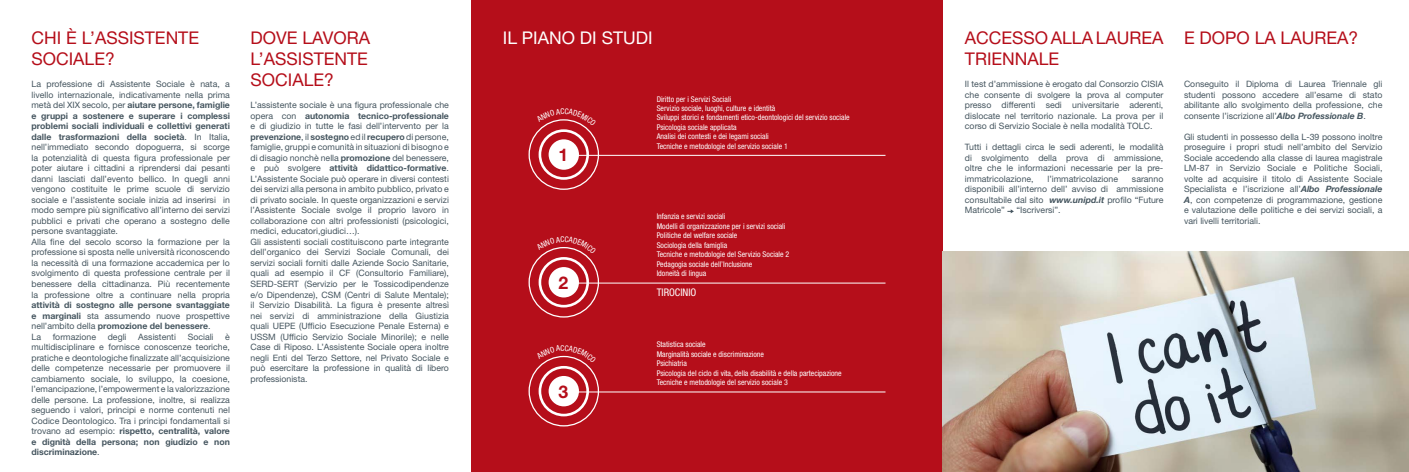
<style>
.page{position:relative;width:1409px;height:472px;background:#fff}
.page>*{position:absolute;margin:0;border:0;box-sizing:border-box;transform-origin:0 0}
.t1{font:17.5px/21px "Helvetica Neue LT Std";color:#b50e1a}
.t2{font:17.5px "Helvetica Neue LT Std";color:#fff}
.t3{font:700 17.5px "Helvetica Neue LT Std";color:#b50e1a}
.t4{font:condensed 10.5px "Helvetica Neue LT Std";color:#fff}
.t5{font:8.75px/10.5px "Helvetica Neue LT Std";color:#45555f;text-align:justify}
.t6{font:condensed 7.88px "Helvetica Neue LT Std";color:#fff}
.s1{font-weight:700}
.s2{font-weight:700;font-style:italic}
</style>
<div class="page">
<div style="left:471px;top:0;width:472px;height:471px;background:#b50e1a"></div>
<svg style="left:529px;top:120px;width:69px;height:69px"></svg>
<svg style="left:540px;top:130px;width:48px;height:48px"></svg>
<div style="left:539px;top:129px;width:50px;height:51px;border:3px solid #fff;border-radius:50%"></div>
<div style="left:549px;top:139px;width:30px;height:31px;background:#fff;border-radius:50%"></div>
<hr style="left:578px;top:155px;width:307px;height:1px;background:#fff">
<svg style="left:1007px;top:209px;width:7px;height:4px"></svg>
<svg style="left:529px;top:356px;width:69px;height:69px"></svg>
<svg style="left:540px;top:367px;width:48px;height:47px"></svg>
<div style="left:539px;top:365px;width:50px;height:51px;border:3px solid #fff;border-radius:50%"></div>
<div style="left:549px;top:375px;width:30px;height:31px;background:#fff;border-radius:50%"></div>
<hr style="left:578px;top:391px;width:307px;height:1px;background:#fff">
<svg style="left:529px;top:247px;width:69px;height:69px"></svg>
<svg style="left:540px;top:258px;width:48px;height:48px"></svg>
<div style="left:539px;top:257px;width:50px;height:50px;border:3px solid #fff;border-radius:50%"></div>
<div style="left:549px;top:267px;width:30px;height:30px;background:#fff;border-radius:50%"></div>
<hr style="left:578px;top:282px;width:307px;height:1px;background:#fff">
<img style="left:943px;top:251px;width:466px;height:220px">
<svg style="left:543px;top:119px;width:42px;height:7px"></svg>
<svg style="left:544px;top:355px;width:40px;height:7px"></svg>
<svg style="left:543px;top:247px;width:42px;height:7px"></svg>
<p class="t1" style="left:32px;top:27px;width:169px">CHI È L’ASSISTENTE<br>SOCIALE?</p>
<p class="t5" style="left:32px;top:79px;width:200px">La professione di Assistente Sociale è nata, a livello internazionale, indicativamente nella prima metà del XIX secolo, per <span class="s1">aiutare persone, famiglie e gruppi a sostenere e superare i complessi problemi sociali individuali e collettivi generati dalle trasformazioni della società</span>. In Italia, nell’immediato secondo dopoguerra, si scorge la potenzialità di questa figura professionale per poter aiutare i cittadini a riprendersi dai pesanti danni lasciati dall’evento bellico. In quegli anni vengono costituite le prime scuole di servizio sociale e l’assistente sociale inizia ad inserirsi in modo sempre più significativo all’interno dei servizi pubblici e privati che operano a sostegno delle persone svantaggiate.</p>
<p class="t5" style="left:32px;top:236px;width:200px">Alla fine del secolo scorso la formazione per la professione si sposta nelle università riconoscendo la necessità di una formazione accademica per lo svolgimento di questa professione centrale per il benessere della cittadinanza. Più recentemente la professione oltre a continuare nella propria <span class="s1">attività di sostegno alle persone svantaggiate e marginali</span> sta assumendo nuove prospettive nell’ambito della <span class="s1">promozione del benessere</span>.</p>
<p class="t5" style="left:32px;top:331px;width:11px">La</p>
<p class="t5" style="left:53px;top:331px;width:45px">formazione</p>
<p class="t5" style="left:108px;top:331px;width:20px">degli</p>
<p class="t5" style="left:138px;top:331px;width:39px">Assistenti</p>
<p class="t5" style="left:188px;top:331px;width:27px">Sociali</p>
<p class="t5" style="left:32px;top:331px;width:200px;text-indent:194px">è multidisciplinare e fornisce conoscenze teoriche, pratiche e deontologiche finalizzate all’acquisizione delle competenze necessarie per promuovere il cambiamento sociale, lo sviluppo, la coesione, l’emancipazione, l’empowerment e la valorizzazione delle persone. La professione, inoltre, si realizza seguendo i valori, principi e norme contenuti nel Codice Deontologico. Tra i principi fondamentali si trovano ad esempio: <span class="s1">rispetto, centralità, valore e dignità della persona; non giudizio e non discriminazione</span>.</p>
<p class="t1" style="left:251px;top:27px;width:121px">DOVE LAVORA<br>L’ASSISTENTE<br>SOCIALE?</p>
<p class="t5" style="left:251px;top:100px;width:200px">L’assistente sociale è una figura professionale che opera con <span class="s1">autonomia tecnico-professionale </span>e di giudizio in tutte le fasi dell’intervento per la <span class="s1">prevenzione</span>, il <span class="s1">sostegno</span> ed il <span class="s1">recupero</span> di persone, famiglie, gruppi e comunità in situazioni di bisogno e di disagio nonchè nella <span class="s1">promozione</span> del benessere, e può svolgere <span class="s1">attività didattico-formative</span>.<br>L’Assistente Sociale può operare in diversi contesti dei servizi alla persona in ambito pubblico, privato e di privato sociale. In queste organizzazioni e servizi l’Assistente Sociale svolge il proprio lavoro in collaborazione con altri professionisti (psicologici, medici, educatori,giudici…).</p>
<p class="t5" style="left:251px;top:236px;width:200px">Gli assistenti sociali costituiscono parte integrante dell’organico dei Servizi Sociale Comunali, dei servizi sociali forniti dalle Aziende Socio Sanitarie, quali ad esempio il CF (Consultorio Familiare), SERD-SERT (Servizio per le Tossicodipendenze e/o Dipendenze), CSM (Centri di Salute Mentale); il Servizio Disabilità. La figura è presente altresì nei servizi di amministrazione della Giustizia quali UEPE (Ufficio Esecuzione Penale Esterna) e USSM (Ufficio Servizio Sociale Minorile); e nelle Case di Riposo. L’Assistente Sociale opera inoltre negli Enti del Terzo Settore, nel Privato Sociale e può esercitare la professione in qualità di libero professionista.</p>
<p class="t2" style="left:503px;top:27px;width:151px">IL PIANO DI STUDI</p>
<p class="t3" style="left:559px;top:144px;width:11px">1</p>
<p class="t3" style="left:559px;top:271px;width:11px">2</p>
<p class="t3" style="left:559px;top:380px;width:11px">3</p>
<p class="t6" style="left:657px;top:94px;width:76px">Diritto per i Servizi Sociali</p>
<p class="t6" style="left:657px;top:104px;width:120px">Servizio sociale, luoghi, culture e identità</p>
<p class="t6" style="left:657px;top:113px;width:195px">Sviluppi storici e fondamenti etico-deontologici del servizio sociale</p>
<p class="t6" style="left:657px;top:122px;width:81px">Psicologia sociale applicata</p>
<p class="t6" style="left:657px;top:132px;width:114px">Analisi dei contesti e dei legami sociali</p>
<p class="t6" style="left:657px;top:141px;width:133px">Tecniche e metodologie del servizio sociale 1</p>
<p class="t6" style="left:657px;top:212px;width:70px">Infanzia e servizi sociali</p>
<p class="t6" style="left:657px;top:221px;width:130px">Modelli di organizzazione per i servizi sociali</p>
<p class="t6" style="left:657px;top:231px;width:82px">Politiche del welfare sociale</p>
<p class="t6" style="left:657px;top:240px;width:72px">Sociologia della famiglia</p>
<p class="t6" style="left:657px;top:250px;width:134px">Tecniche e metodologie del Servizio Sociale 2</p>
<p class="t6" style="left:657px;top:259px;width:97px">Pedagogia sociale dell’Inclusione</p>
<p class="t6" style="left:657px;top:268px;width:51px">Idoneità di lingua</p>
<p class="t4" style="left:657px;top:286px;width:41px">TIROCINIO</p>
<p class="t6" style="left:657px;top:339px;width:51px">Statistica sociale</p>
<p class="t6" style="left:657px;top:349px;width:109px">Marginalità sociale e discriminazione</p>
<p class="t6" style="left:657px;top:358px;width:32px">Psichiatria</p>
<p class="t6" style="left:657px;top:368px;width:187px">Psicologia del ciclo di vita, della disabilità e della partecipazione</p>
<p class="t6" style="left:657px;top:377px;width:133px">Tecniche e metodologie del servizio sociale 3</p>
<p class="t1" style="left:965px;top:27px;width:200px">ACCESSO ALLA LAUREA<br>TRIENNALE</p>
<p class="t5" style="left:965px;top:79px;width:200px">Il test d’ammissione è erogato dal Consorzio CISIA che consente di svolgere la prova al computer presso differenti sedi universitarie aderenti, dislocate nel territorio nazionale. La prova per il corso di Servizio Sociale è nella modalità TOLC.</p>
<p class="t5" style="left:965px;top:142px;width:200px">Tutti i dettagli circa le sedi aderenti, le modalità di svolgimento della prova di ammissione, oltre che le informazioni necessarie per la pre&shy;immatricolazione,</p>
<p class="t5" style="left:1047px;top:173px;width:72px">l’immatricolazione</p>
<p class="t5" style="left:965px;top:173px;width:200px;text-indent:167px">saranno disponibili all’interno dell’ avviso di ammissione consultabile dal sito <span class="s2">www.unipd.it</span> profilo “Future Matricole”</p>
<p class="t5" style="left:1016px;top:205px;width:46px">“Iscriversi”.</p>
<p class="t1" style="left:1184px;top:27px;width:176px">E DOPO LA LAUREA?</p>
<p class="t5" style="left:1184px;top:79px;width:200px">Conseguito il Diploma di Laurea Triennale gli studenti possono accedere all’esame di stato abilitante allo svolgimento della professione, che consente l’iscrizione all’<span class="s2">Albo Professionale B</span>.</p>
<p class="t5" style="left:1184px;top:131px;width:200px">Gli studenti in possesso della L-39 possono inoltre proseguire i propri studi nell’ambito del Servizio Sociale accedendo alla classe di laurea magistrale LM-87 in Servizio Sociale e Politiche Sociali, volte ad acquisire il titolo di Assistente Sociale Specialista e l’iscrizione all’<span class="s2">Albo Professionale A</span>, con competenze di programmazione, gestione e valutazione delle politiche e dei servizi sociali, a vari livelli territoriali.</p>
</div>
